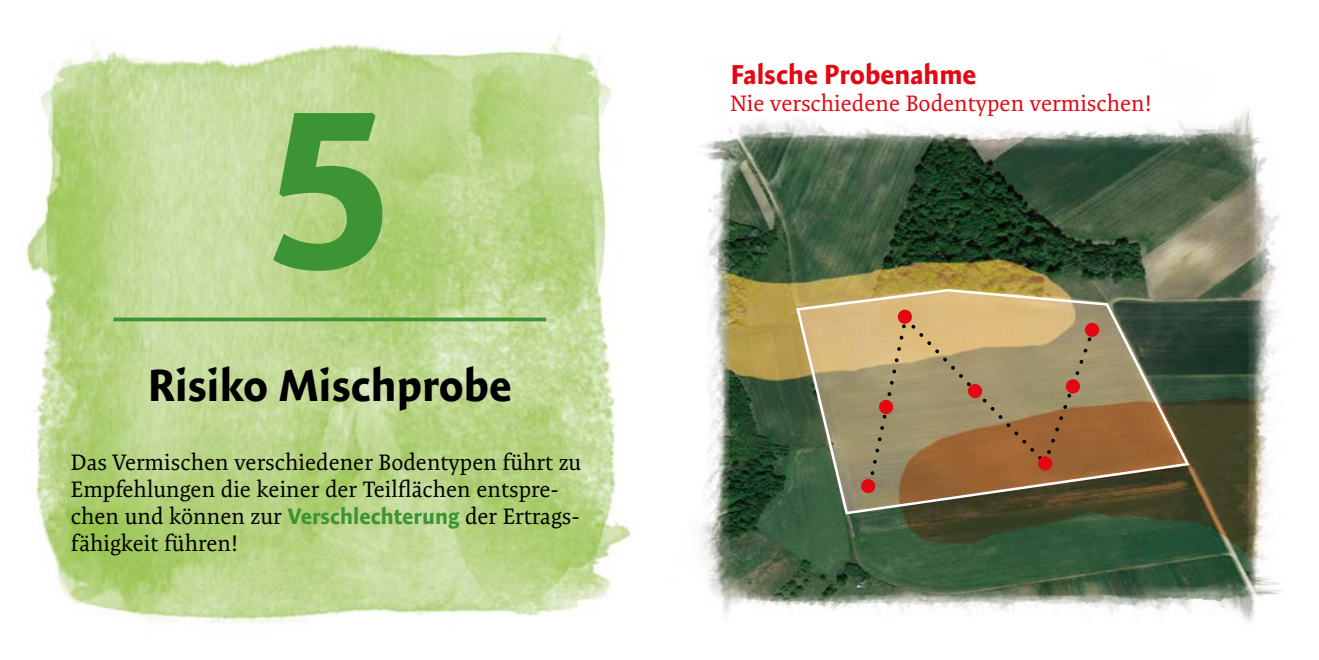
<style>
.page{position:relative;width:1319px;height:660px;background:#fff}
.page>*{position:absolute;margin:0;border:0;box-sizing:border-box;transform-origin:0 0}
.t1{font:700 225px "Expo Sans Pro";color:#3c9435}
.t2{font:700 45px "Expo Sans Pro";color:#000}
.t3{font:700 27.5px "Expo Sans Pro";color:#e30613}
.t4{font:22.5px/27px "Expo Serif Pro";color:#000}
.t5{font:22.5px "Expo Serif Pro";color:#e30613}
.s1{font-family:"Expo Sans Pro";font-weight:700;color:#3c9435}
</style>
<div class="page">
<img style="left:26px;top:37px;width:1255px;height:587px">
<svg style="left:113px;top:317px;width:433px;height:4px;background:#4f9e43"></svg>
<svg style="left:794px;top:287px;width:397px;height:228px;background:#958159"></svg>
<h1 class="t1" style="left:267px;top:49px;width:128px">5</h1>
<h2 class="t2" style="left:148px;top:357px;width:366px">Risiko Mischprobe</h2>
<p class="t4" style="left:71px;top:448px;width:512px">Das Vermischen verschiedener Bodentypen führt zu Empfehlungen die keiner der Teilflächen entspre&shy;chen und können zur <span class="s1">Verschlechterung</span> der Ertrags&shy;fähigkeit führen!</p>
<p class="t3" style="left:730px;top:58px;width:247px">Falsche Probenahme</p>
<p class="t5" style="left:730px;top:90px;width:423px">Nie verschiedene Bodentypen vermischen!</p>
</div>
